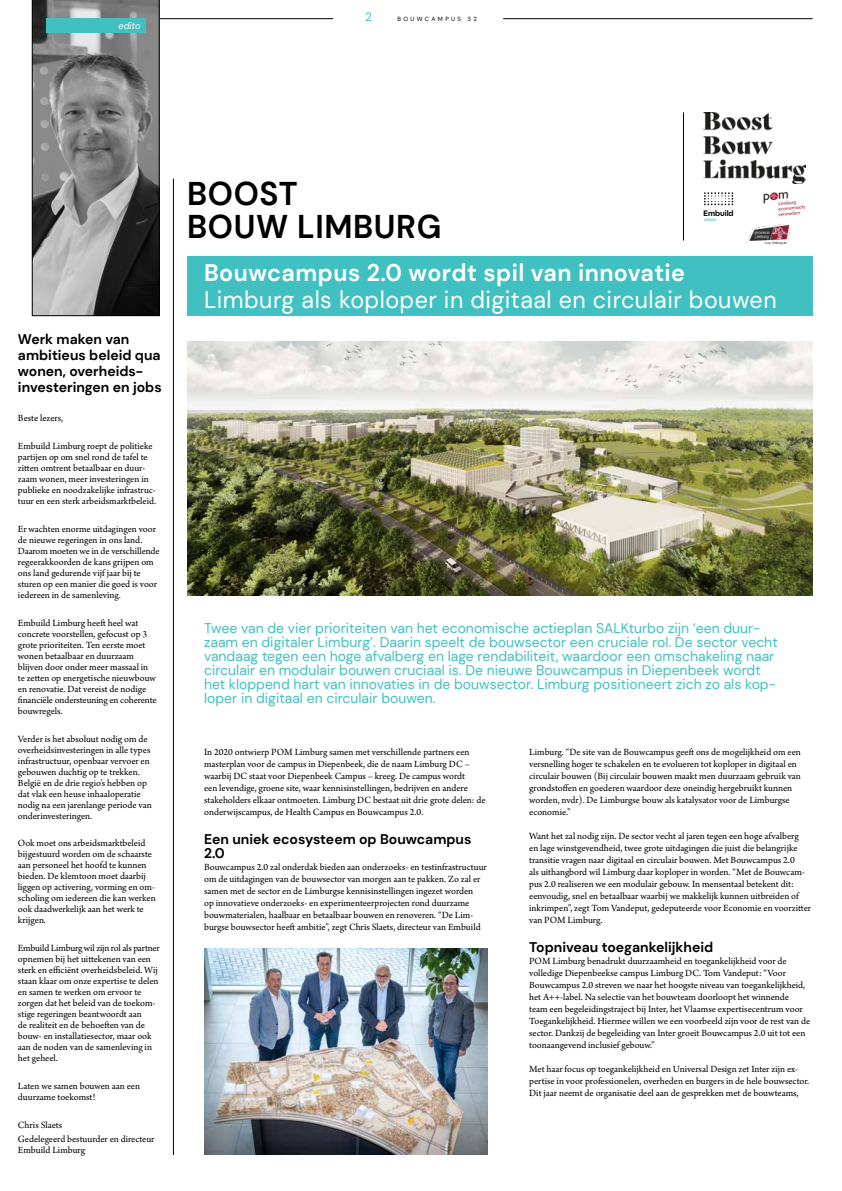
<style>
.page{position:relative;width:842px;height:1191px;background:#fff}
.page>*{position:absolute;margin:0;border:0;box-sizing:border-box;transform-origin:0 0}
.t1{font:700 32.9px/32.9px "DM Sans";letter-spacing:.02em;color:#000}
.t2{font:24px "DM Sans";letter-spacing:.02em;color:#fff}
.t3{font:700 24px "DM Sans";letter-spacing:.02em;color:#fff}
.t4{font:14px/14px "DM Sans";color:#40c0c0}
.t5{font:700 14px/16px "DM Sans";color:#000}
.t6{font:12px "DM Sans";color:#40c0c0}
.t7{font:10px/11px "Arno Pro";color:#000}
.t8{font:italic 9.3px "DM Sans";color:#fff}
.t9{font:600 7.9px "Atyp Display";color:#010101}
.t10{font:6px "DM Sans";letter-spacing:.4em;color:#000}
.t11{font:condensed 3.3px "Alaska";color:#40c0c0}
</style>
<div class="page">
<hr style="left:503px;top:18px;width:310px;height:1px;background:#000">
<hr style="left:37px;top:18px;width:296px;height:1px;background:#000">
<svg style="left:32px;top:0;width:128px;height:316px;background:#7a7a7a"></svg>
<div style="left:46px;top:18px;width:99px;height:15px;background:#40c0c0"></div>
<hr style="left:173px;top:179px;width:1px;height:976px;background:#000">
<hr style="left:683px;top:112px;width:1px;height:128px;background:#000">
<div style="left:187px;top:256px;width:626px;height:60px;background:#40c0c0"></div>
<img style="left:704px;top:112px;width:102px;height:71px">
<svg style="left:704px;top:192px;width:29px;height:13px"></svg>
<img style="left:764px;top:191px;width:41px;height:26px">
<img style="left:187px;top:341px;width:626px;height:254px">
<img style="left:746px;top:225px;width:44px;height:19px">
<img style="left:204px;top:949px;width:284px;height:205px">
<p class="t8" style="left:119px;top:20px;width:24px">edito</p>
<p class="t6" style="left:365px;top:10px;width:8px">2</p>
<p class="t10" style="left:397px;top:15px;width:81px">BOUWCAMPUS 32</p>
<h3 class="t5" style="left:18px;top:331px;width:145px">Werk maken van ambitieus beleid qua wonen, overheids&shy;investeringen en jobs</h3>
<p class="t7" style="left:18px;top:413px;width:47px">Beste lezers,</p>
<p class="t7" style="left:18px;top:440px;width:140px">Embuild Limburg roept de politieke partijen op om snel rond de tafel te zitten omtrent betaalbaar en duur&shy;zaam wonen, meer investeringen in publieke en noodzakelijke infrastruc&shy;tuur en een sterk arbeidsmarktbeleid.</p>
<p class="t7" style="left:18px;top:523px;width:143px">Er wachten enorme uitdagingen voor de nieuwe regeringen in ons land.<br>Daarom moeten we in de verschillende regeerakkoorden de kans grijpen om ons land gedurende vijf jaar bij te sturen op een manier die goed is voor iedereen in de samenleving.</p>
<p class="t7" style="left:18px;top:617px;width:140px">Embuild Limburg heeft heel wat concrete voorstellen, gefocust op 3 grote prioriteiten. Ten eerste moet wonen betaalbaar en duurzaam blijven door onder meer massaal in te zetten op energetische nieuwbouw en renovatie. Dat vereist de nodige financiële ondersteuning en coherente bouwregels.</p>
<p class="t7" style="left:18px;top:733px;width:135px">Verder is het absoluut nodig om de overheidsinvesteringen in alle types infrastructuur, openbaar vervoer en gebouwen duchtig op te trekken.<br>België en de drie regio’s hebben op dat vlak een heuse inhaaloperatie nodig na een jarenlange periode van onderinvesteringen.</p>
<p class="t7" style="left:18px;top:838px;width:139px">Ook moet ons arbeidsmarktbeleid bijgestuurd worden om de schaarste aan personeel het hoofd te kunnen bieden. De klemtoon moet daarbij liggen op activering, vorming en om&shy;scholing om iedereen die kan werken ook daadwerkelijk aan het werk te krijgen.</p>
<p class="t7" style="left:18px;top:943px;width:143px">Embuild Limburg wil zijn rol als partner opnemen bij het uittekenen van een sterk en efficiënt overheidsbeleid. Wij staan klaar om onze expertise te delen en samen te werken om ervoor te zorgen dat het beleid van de toekom&shy;stige regeringen beantwoordt aan<br>de realiteit en de behoeften van de bouw- en installatiesector, maar ook aan de noden van de samenleving in het geheel.</p>
<p class="t7" style="left:18px;top:1081px;width:124px">Laten we samen bouwen aan een duurzame toekomst!</p>
<p class="t7" style="left:18px;top:1118px;width:138px;line-height:14px">Chris Slaets<br>Gedelegeerd bestuurder en directeur</p>
<p class="t7" style="left:18px;top:1145px;width:69px">Embuild Limburg</p>
<h1 class="t1" style="left:187px;top:177px;width:256px">BOOST<br>BOUW LIMBURG</h1>
<h2 class="t3" style="left:204px;top:257px;width:483px">Bouwcampus 2.0 wordt spil van innovatie</h2>
<h2 class="t2" style="left:204px;top:285px;width:574px">Limburg als koploper in digitaal en circulair bouwen</h2>
<p class="t9" style="left:704px;top:207px;width:31px">Embuild</p>
<p class="t11" style="left:704px;top:218px;width:14px">LIMBURG</p>
<p class="t4" style="left:204px;top:621px;width:575px">Twee van de vier prioriteiten van het economische actieplan SALKturbo zijn ‘een duur&shy;zaam en digitaler Limburg’. Daarin speelt de bouwsector een cruciale rol. De sector vecht vandaag tegen een hoge afvalberg en lage rendabiliteit, waardoor een omschakeling naar circulair en modulair bouwen cruciaal is. De nieuwe Bouwcampus in Diepenbeek wordt het kloppend hart van innovaties in de bouwsector. Limburg positioneert zich zo als kop&shy;loper in digitaal en circulair bouwen.</p>
<p class="t7" style="left:204px;top:746px;width:283px;line-height:12px">In 2020 ontwierp POM Limburg samen met verschillende partners een masterplan voor de campus in Diepenbeek, die de naam Limburg DC – waarbij DC staat voor Diepenbeek Campus – kreeg. De campus wordt<br>een levendige, groene site, waar kennisinstellingen, bedrijven en andere stakeholders elkaar ontmoeten. Limburg DC bestaat uit drie grote delen: de onderwijscampus, de Health Campus en Bouwcampus 2.0.</p>
<h3 class="t5" style="left:204px;top:832px;width:269px;line-height:14px">Een uniek ecosysteem op Bouwcampus<br>2.0</h3>
<p class="t7" style="left:204px;top:861px;width:284px;line-height:12px">Bouwcampus 2.0 zal onderdak bieden aan onderzoeks- en testinfrastructuur om de uitdagingen van de bouwsector van morgen aan te pakken. Zo zal er samen met de sector en de Limburgse kennisinstellingen ingezet worden<br>op innovatieve onderzoeks- en experimenteerprojecten rond duurzame bouwmaterialen, haalbaar en betaalbaar bouwen en renoveren. “De Lim&shy;burgse bouwsector heeft ambitie”, zegt Chris Slaets, directeur van Embuild</p>
<p class="t7" style="left:529px;top:746px;width:273px;line-height:12px">Limburg. “De site van de Bouwcampus geeft ons de mogelijkheid om een versnelling hoger te schakelen en te evolueren tot koploper in digitaal en circulair bouwen (Bij circulair bouwen maakt men duurzaam gebruik van grondstoffen en goederen waardoor deze oneindig hergebruikt kunnen worden, nvdr). De Limburgse bouw als katalysator voor de Limburgse economie.”</p>
<p class="t7" style="left:529px;top:830px;width:283px;line-height:12px">Want het zal nodig zijn. De sector vecht al jaren tegen een hoge afvalberg<br>en lage winstgevendheid, twee grote uitdagingen die juist die belangrijke transitie vragen naar digitaal en circulair bouwen. Met Bouwcampus 2.0<br>als uithangbord wil Limburg daar koploper in worden. “Met de Bouwcam&shy;pus 2.0 realiseren we een modulair gebouw. In mensentaal betekent dit: eenvoudig, snel en betaalbaar waarbij we makkelijk kunnen uitbreiden of inkrimpen”, zegt Tom Vandeput, gedeputeerde voor Economie en voorzitter van POM Limburg.</p>
<h3 class="t5" style="left:529px;top:939px;width:186px">Topniveau toegankelijkheid</h3>
<p class="t7" style="left:529px;top:955px;width:283px;line-height:12px">POM Limburg benadrukt duurzaamheid en toegankelijkheid voor de volledige Diepenbeekse campus Limburg DC. Tom Vandeput: “Voor Bouwcampus 2.0 streven we naar het hoogste niveau van toegankelijkheid, het A++-label. Na selectie van het bouwteam doorloopt het winnende<br>team een begeleidingstraject bij Inter, het Vlaamse expertisecentrum voor Toegankelijkheid. Hiermee willen we een voorbeeld zijn voor de rest van de sector. Dankzij de begeleiding van Inter groeit Bouwcampus 2.0 uit tot een toonaangevend inclusief gebouw.”</p>
<p class="t7" style="left:529px;top:1063px;width:281px;line-height:12px">Met haar focus op toegankelijkheid en Universal Design zet Inter zijn ex&shy;pertise in voor professionelen, overheden en burgers in de hele bouwsector.<br>Dit jaar neemt de organisatie deel aan de gesprekken met de bouwteams,</p>
</div>
